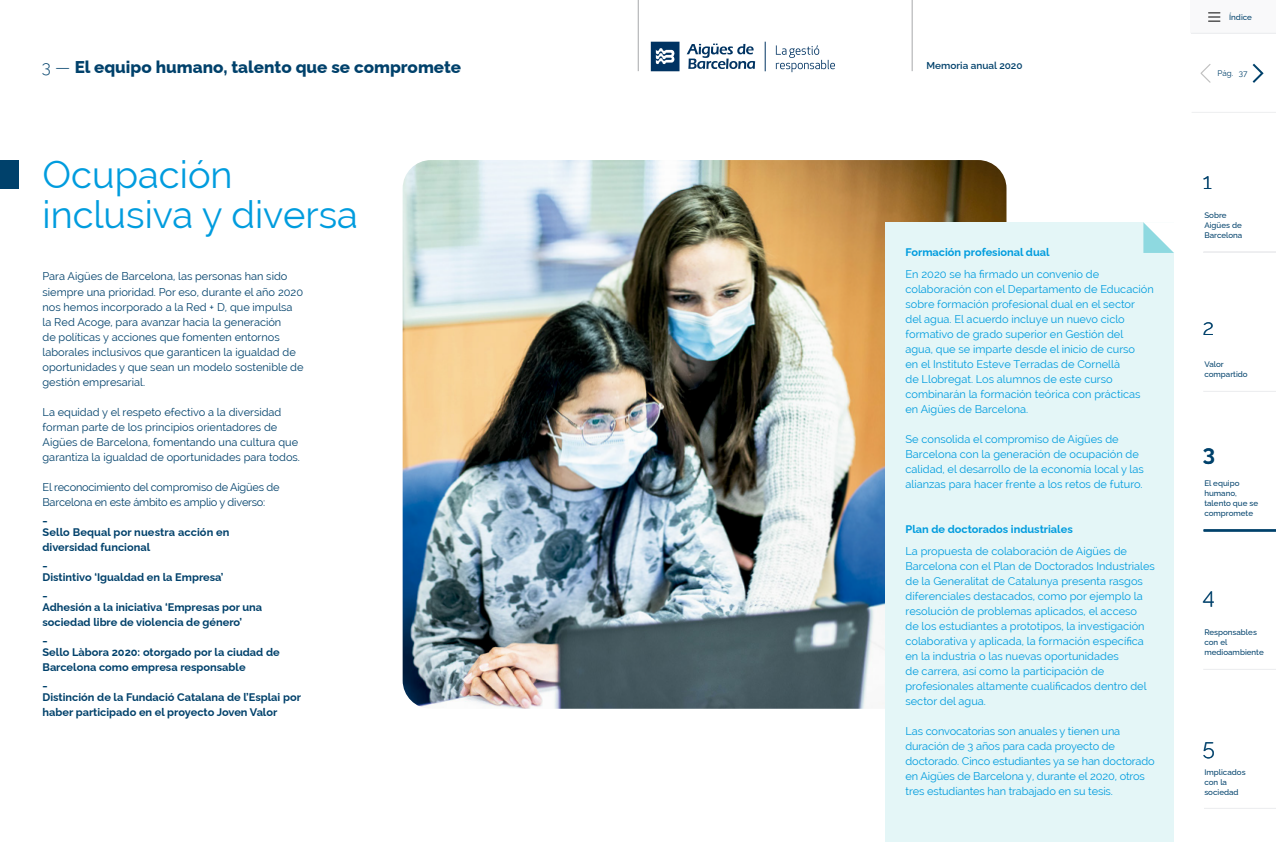
<style>
.page{position:relative;width:1276px;height:842px;background:#fff}
.page>*{position:absolute;margin:0;border:0;box-sizing:border-box;transform-origin:0 0}
.t1{font:38px/40px "Raleway";color:#009cde}
.t2{font:300 22px "Raleway";color:#00416b}
.t3{font:700 22px "Raleway";color:#00416b}
.t4{font:800 17px "Raleway";color:#00416b}
.t5{font:11px/15px "Raleway";color:#009cde}
.t6{font:11px/15px "Raleway";color:#00416b}
.t7{font:700 11px/15px "Raleway";color:#00416b}
.t8{font:11px/15px "Raleway";letter-spacing:-.02em;color:#00416b}
.t9{font:700 11px "Raleway";color:#009cde}
.t10{font:600 10px "Raleway";color:#00416b}
.t11{font:500 8px/10px "Raleway";color:#00416b}
.t12{font:8px "Raleway";color:#00416b}
.s1{font-weight:300}
</style>
<div class="page">
<img style="left:403px;top:160px;width:603px;height:549px">
<div style="left:885px;top:222px;width:289px;height:620px;background:#e4f6f7"></div>
<svg style="left:1143px;top:222px;width:31px;height:31px"></svg>
<hr style="left:1191px;top:112px;width:85px;height:1px;background:#edeef0">
<div style="left:1191px;top:0;width:85px;height:33px;background:#f9f9fa"></div>
<svg style="left:1208px;top:12px;width:12px;height:10px"></svg>
<hr style="left:1191px;top:33px;width:85px;height:1px;background:#edeef0">
<svg style="left:1252px;top:63px;width:12px;height:20px"></svg>
<svg style="left:1200px;top:64px;width:11px;height:19px"></svg>
<div style="left:0;top:160px;width:19px;height:28px;background:#00416b"></div>
<hr style="left:1203px;top:391px;width:73px;height:1px;background:#edeef0">
<hr style="left:1203px;top:529px;width:73px;height:2px;background:#00416b">
<hr style="left:1203px;top:669px;width:73px;height:1px;background:#edeef0">
<hr style="left:1204px;top:808px;width:72px;height:1px;background:#edeef0">
<hr style="left:1203px;top:252px;width:73px;height:1px;background:#edeef0">
<hr style="left:638px;top:0;width:1px;height:71px;background:#a7a8aa">
<hr style="left:912px;top:0;width:1px;height:71px;background:#a7a8aa">
<svg style="left:651px;top:42px;width:28px;height:29px"></svg>
<svg style="left:686px;top:44px;width:69px;height:25px"></svg>
<svg style="left:765px;top:42px;width:1px;height:29px"></svg>
<svg style="left:776px;top:45px;width:59px;height:27px"></svg>
<p class="t11" style="left:1229px;top:11px;width:24px">Índice</p>
<h3 class="t4" style="left:42px;top:54px;width:421px"><span class="s1">3 —</span> El equipo humano, talento que se compromete</h3>
<p class="t12" style="left:1217px;top:69px;width:17px">Pág.</p>
<p class="t10" style="left:926px;top:57px;width:97px">Memoria anual 2020</p>
<p class="t12" style="left:1238px;top:69px;width:10px">37</p>
<h1 class="t1" style="left:43px;top:154px;width:317px">Ocupación inclusiva y diversa</h1>
<p class="t6" style="left:43px;top:269px;width:263px">Para Aigües de Barcelona, las personas han sido siempre una prioridad. Por eso, durante el año 2020 nos hemos incorporado a la Red + D, que impulsa la Red Acoge, para avanzar hacia la generación<br>de políticas y acciones que fomenten entornos laborales inclusivos que garanticen la igualdad de oportunidades y que sean un modelo sostenible de gestión empresarial.</p>
<p class="t6" style="left:43px;top:404px;width:259px">La equidad y el respeto efectivo a la diversidad forman parte de los principios orientadores de Aigües de Barcelona, fomentando una cultura que garantiza la igualdad de oportunidades para todos.</p>
<p class="t8" style="left:43px;top:479px;width:238px">El reconocimiento del compromiso de Aigües de<br>Barcelona en este ámbito es amplio y diverso:</p>
<p class="t7" style="left:43px;top:508px;width:260px">_<br>Sello Bequal por nuestra acción en<br>diversidad funcional<br>_<br>Distintivo ‘Igualdad en la Empresa’<br>_<br>Adhesión a la iniciativa ‘Empresas por una sociedad libre de violencia de género’<br>_<br>Sello Làbora 2020: otorgado por la ciudad de<br>Barcelona como empresa responsable<br>_<br>Distinción de la Fundació Catalana de l’Esplai por haber participado en el proyecto Joven Valor</p>
<p class="t9" style="left:905px;top:244px;width:146px">Formación profesional dual</p>
<p class="t5" style="left:905px;top:267px;width:250px">En 2020 se ha firmado un convenio de colaboración con el Departamento de Educación sobre formación profesional dual en el sector del agua. El acuerdo incluye un nuevo ciclo formativo de grado superior en Gestión del<br>agua, que se imparte desde el inicio de curso<br>en el Instituto Esteve Terradas de Cornellà<br>de Llobregat. Los alumnos de este curso combinarán la formación teórica con prácticas en Aigües de Barcelona.</p>
<p class="t5" style="left:905px;top:432px;width:240px">Se consolida el compromiso de Aigües de Barcelona con la generación de ocupación de calidad, el desarrollo de la economía local y las alianzas para hacer frente a los retos de futuro.</p>
<p class="t9" style="left:905px;top:521px;width:169px">Plan de doctorados industriales</p>
<p class="t5" style="left:905px;top:544px;width:251px">La propuesta de colaboración de Aigües de Barcelona con el Plan de Doctorados Industriales de la Generalitat de Catalunya presenta rasgos diferenciales destacados, como por ejemplo la resolución de problemas aplicados, el acceso<br>de los estudiantes a prototipos, la investigación colaborativa y aplicada, la formación específica en la industria o las nuevas oportunidades<br>de carrera, así como la participación de profesionales altamente cualificados dentro del sector del agua.</p>
<p class="t5" style="left:905px;top:724px;width:251px">Las convocatorias son anuales y tienen una duración de 3 años para cada proyecto de doctorado. Cinco estudiantes ya se han doctorado en Aigües de Barcelona y, durante el 2020, otros tres estudiantes han trabajado en su tesis.</p>
<h2 class="t2" style="left:1203px;top:164px;width:10px">1</h2>
<p class="t11" style="left:1204px;top:209px;width:39px">Sobre<br>Aigües de<br>Barcelona</p>
<h2 class="t2" style="left:1203px;top:310px;width:13px">2</h2>
<p class="t11" style="left:1204px;top:358px;width:45px">Valor compartido</p>
<h2 class="t3" style="left:1203px;top:436px;width:14px">3</h2>
<p class="t11" style="left:1204px;top:477px;width:55px">El equipo humano, talento que se compromete</p>
<h2 class="t2" style="left:1203px;top:578px;width:13px">4</h2>
<p class="t11" style="left:1204px;top:626px;width:61px">Responsables con el medioambiente</p>
<h2 class="t2" style="left:1203px;top:730px;width:13px">5</h2>
<p class="t11" style="left:1204px;top:766px;width:43px">Implicados con la sociedad</p>
</div>
